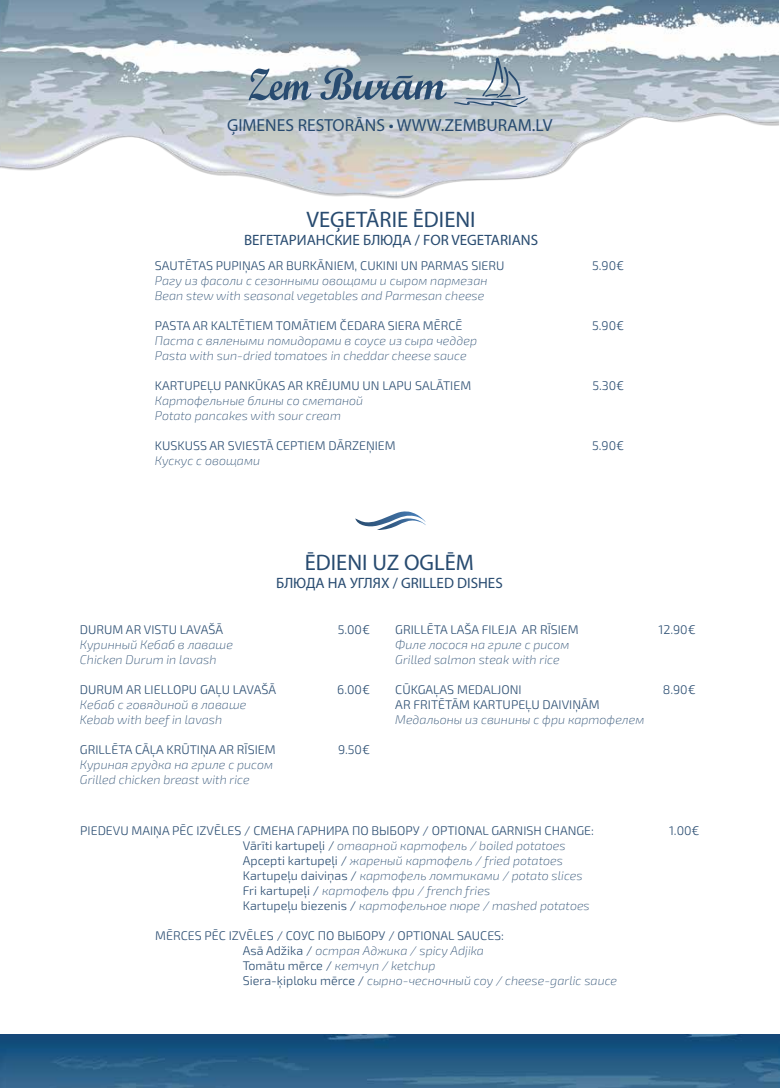
<style>
.page{position:relative;width:780px;height:1088px;background:#fff}
.page>*{position:absolute;margin:0;border:0;box-sizing:border-box;transform-origin:0 0}
.t1{font:22.5px "Myriad Pro";color:#284b70}
.t2{font:17.5px "Myriad Pro";color:#284b70}
.t3{font:15px "Myriad Pro";color:#284b70}
.t4{font:italic 200 12.5px/15px "Exo 2";color:#284b70}
.t5{font:300 12.5px/15px "Exo 2";color:#284b70}
.s1{font-weight:300;font-style:normal}
.s2{font-weight:200;font-style:italic}
</style>
<div class="page">
<img style="left:0;top:0;width:778px;height:199px">
<svg style="left:249px;top:69px;width:62px;height:31px"></svg>
<svg style="left:320px;top:54px;width:211px;height:56px"></svg>
<svg style="left:355px;top:511px;width:71px;height:19px"></svg>
<img style="left:0;top:1034px;width:780px;height:54px">
<h2 class="t2" style="left:227px;top:114px;width:327px">ĢIMENES RESTORĀNS • WWW.ZEMBURAM.LV</h2>
<h1 class="t1" style="left:306px;top:205px;width:170px">VEĢETĀRIE ĒDIENI</h1>
<p class="t3" style="left:244px;top:230px;width:296px">ВЕГЕТАРИАНСКИЕ БЛЮДА / FOR VEGETARIANS</p>
<p class="t5" style="left:155px;top:258px;width:351px">SAUTĒTAS PUPIŅAS AR BURKĀNIEM, CUKINI UN PARMAS SIERU</p>
<p class="t5" style="left:592px;top:258px;width:34px">5.90€</p>
<p class="t4" style="left:155px;top:273px;width:334px">Рагу из фасоли с сезонными овощами и сыром пармезан<br>Bean stew with seasonal vegetables and Parmesan cheese</p>
<p class="t5" style="left:155px;top:318px;width:309px">PASTA AR KALTĒTIEM TOMĀTIEM ČEDARA SIERA MĒRCĒ</p>
<p class="t5" style="left:592px;top:318px;width:34px">5.90€</p>
<p class="t4" style="left:155px;top:333px;width:324px">Паста с вялеными помидорами в соусе из сыра чеддер<br>Pasta with sun-dried tomatoes in cheddar cheese sauce</p>
<p class="t5" style="left:155px;top:378px;width:318px">KARTUPEĻU PANKŪKAS AR KRĒJUMU UN LAPU SALĀTIEM</p>
<p class="t5" style="left:592px;top:378px;width:33px">5.30€</p>
<p class="t4" style="left:155px;top:393px;width:210px">Картофельные блины со сметаной<br>Potato pancakes with sour cream</p>
<p class="t5" style="left:155px;top:438px;width:242px">KUSKUSS AR SVIESTĀ CEPTIEM DĀRZEŅIEM</p>
<p class="t5" style="left:592px;top:438px;width:34px">5.90€</p>
<p class="t4" style="left:155px;top:453px;width:107px">Кускус с овощами</p>
<h1 class="t1" style="left:305px;top:549px;width:171px">ĒDIENI UZ OGLĒM</h1>
<p class="t3" style="left:276px;top:574px;width:228px">БЛЮДА НА УГЛЯХ / GRILLED DISHES</p>
<p class="t5" style="left:80px;top:622px;width:145px">DURUM AR VISTU LAVAŠĀ</p>
<p class="t5" style="left:338px;top:622px;width:34px">5.00€</p>
<p class="t4" style="left:80px;top:637px;width:154px">Куринный Кебаб в лаваше<br>Chicken Durum in lavash</p>
<p class="t5" style="left:80px;top:682px;width:197px">DURUM AR LIELLOPU GAĻU LAVAŠĀ</p>
<p class="t5" style="left:337px;top:682px;width:34px">6.00€</p>
<p class="t4" style="left:80px;top:697px;width:168px">Кебаб с говядиной в лаваше<br>Kebab with beef in lavash</p>
<p class="t5" style="left:80px;top:742px;width:197px">GRILLĒTA CĀĻA KRŪTIŅA AR RĪSIEM</p>
<p class="t5" style="left:338px;top:742px;width:34px">9.50€</p>
<p class="t4" style="left:80px;top:757px;width:195px">Куриная грудка на гриле с рисом<br>Grilled chicken breast with rice</p>
<p class="t5" style="left:395px;top:622px;width:185px">GRILLĒTA LAŠA FILEJA AR RĪSIEM</p>
<p class="t5" style="left:658px;top:622px;width:39px">12.90€</p>
<p class="t4" style="left:395px;top:637px;width:176px">Филе лосося на гриле с рисом<br>Grilled salmon steak with rice</p>
<p class="t5" style="left:395px;top:682px;width:128px">CŪKGAĻAS MEDALJONI</p>
<p class="t5" style="left:662px;top:682px;width:34px">8.90€</p>
<p class="t5" style="left:395px;top:697px;width:206px">AR FRITĒTĀM KARTUPEĻU DAIVIŅĀM</p>
<p class="t4" style="left:395px;top:712px;width:250px">Медальоны из свинины с фри картофелем</p>
<p class="t5" style="left:80px;top:824px;width:515px">PIEDEVU MAIŅA PĒC IZVĒLES / СМЕНА ГАРНИРА ПО ВЫБОРУ / OPTIONAL GARNISH CHANGE:</p>
<p class="t5" style="left:669px;top:824px;width:32px">1.00€</p>
<p class="t4" style="left:243px;top:839px;width:348px"><span class="s1">Vārīti kartupeļi /</span> отварной картофель / boiled potatoes <span class="s1">Apcepti kartupeļi /</span> жареный картофель / fried potatoes <span class="s1">Kartupeļu daiviņas /</span> картофель ломтиками / potato slices <span class="s1">Fri kartupeļi /</span> картофель фри / french fries<br><span class="s1">Kartupeļu biezenis /</span> картофельное пюре / mashed potatoes</p>
<p class="t5" style="left:243px;top:929px;width:376px;text-indent:-87px">MĒRCES PĒC IZVĒLES / СОУС ПО ВЫБОРУ / OPTIONAL SAUCES:<br>Asā Adžika / <span class="s2">острая Аджика / spicy Adjika<br></span>Tomātu mērce / <span class="s2">кетчуп / ketchup<br></span>Siera-ķiploku mērce / <span class="s2">сырно-чесночный соу / cheese-garlic sauce</span></p>
</div>
